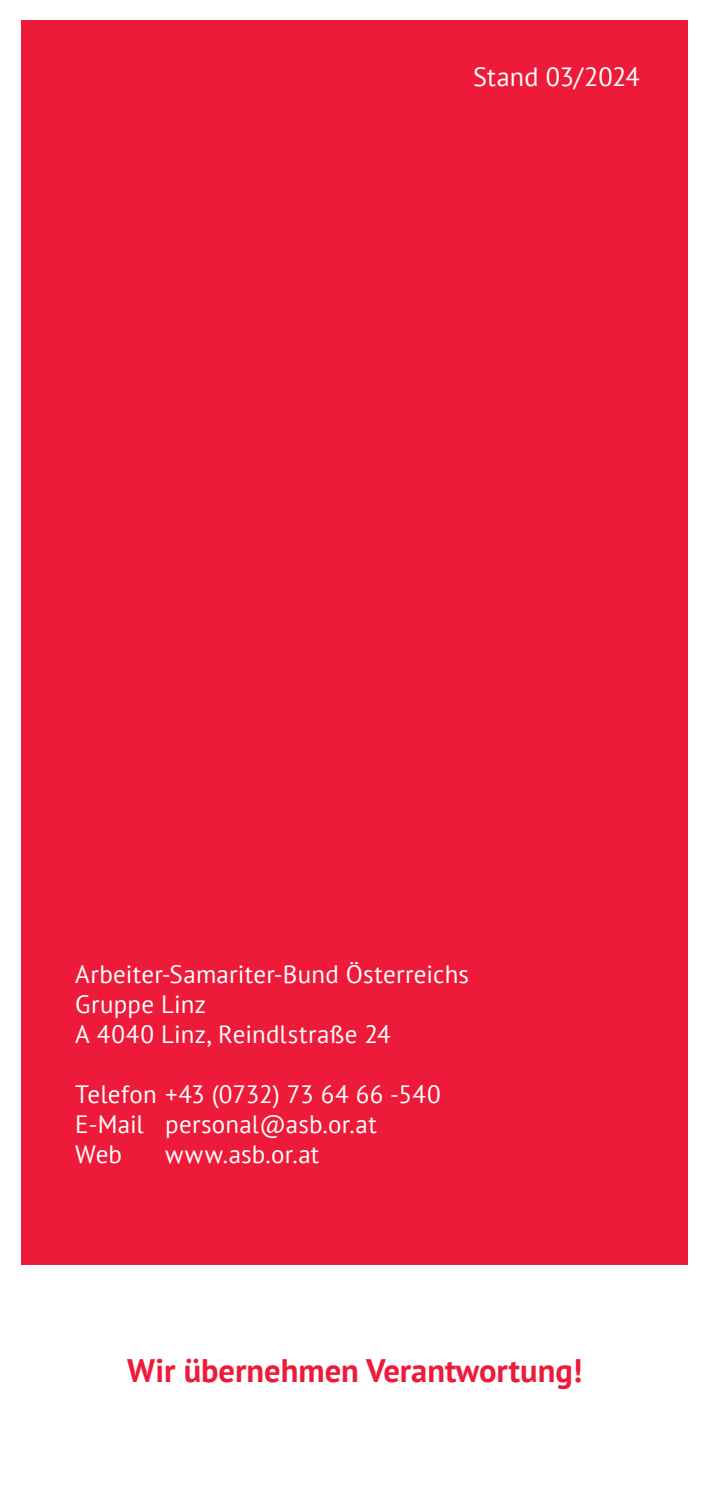
<style>
.page{position:relative;width:709px;height:1489px;background:#fff}
.page>*{position:absolute;margin:0;border:0;box-sizing:border-box;transform-origin:0 0}
.t1{font:700 32.5px "PT Sans";color:#ed1a3a}
.t2{font:26.25px "PT Sans";letter-spacing:-.005em;color:#fff}
.t3{font:25px/30px "PT Sans";letter-spacing:.01em;color:#fff}
</style>
<div class="page">
<div style="left:22px;top:20px;width:666px;height:1244px;background:#ed1a3a"></div>
<p class="t2" style="left:473px;top:60px;width:168px">Stand 03/2024</p>
<p class="t3" style="left:75px;top:958px;width:395px">Arbeiter-Samariter-Bund Österreichs<br>Gruppe Linz<br>A 4040 Linz, Reindlstraße 24</p>
<p class="t3" style="left:75px;top:1078px;width:367px">Telefon +43 (0732) 73 64 66 -540<br>E-Mail personal@asb.or.at<br>Web</p>
<p class="t3" style="left:165px;top:1138px;width:156px">www.asb.or.at</p>
<h1 class="t1" style="left:127px;top:1348px;width:456px">Wir übernehmen Verantwortung!</h1>
</div>
